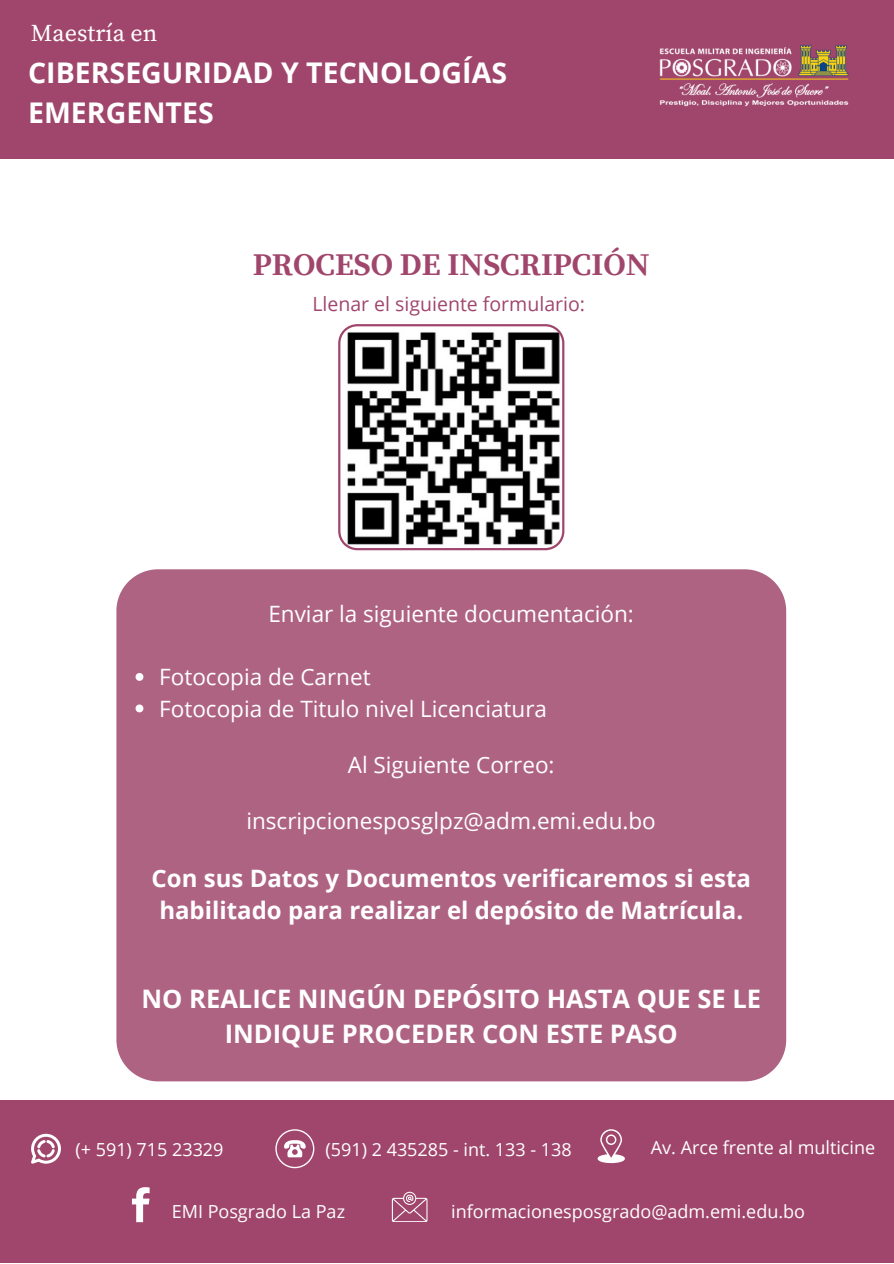
<style>
.page{position:relative;width:894px;height:1264px;background:#fff}
.page>*{position:absolute;margin:0;border:0;box-sizing:border-box;transform-origin:0 0}
.t1{font:700 31.5px "Source Serif Pro";color:#a0466c}
.t2{font:700 28.5px/39.3px "Open Sans";color:#fff}
.t3{font:700 25.5px/34.8px "Open Sans";color:#fff;text-align:center}
.t4{font:700 24px/32.5px "Open Sans";color:#fff;text-align:center}
.t5{font:24px "Source Serif Pro";color:#fff}
.t6{font:22.5px/31.5px "Open Sans";color:#fff}
.t7{font:19.5px "Open Sans";color:#a0466c}
.t8{font:18px "Open Sans";color:#fff}
</style>
<div class="page">
<div style="left:0;top:0;width:893px;height:159px;background:#a0466c"></div>
<div style="left:0;top:1100px;width:893px;height:163px;background:#a0466c"></div>
<svg style="left:132px;top:1187px;width:18px;height:34px"></svg>
<svg style="left:275px;top:1129px;width:39px;height:39px"></svg>
<svg style="left:597px;top:1129px;width:27px;height:35px"></svg>
<svg style="left:392px;top:1191px;width:35px;height:30px"></svg>
<svg style="left:31px;top:1133px;width:30px;height:30px"></svg>
<img style="left:659px;top:45px;width:190px;height:62px">
<div style="left:116px;top:569px;width:670px;height:512px;background:#af6383"></div>
<svg style="left:135px;top:673px;width:8px;height:8px"></svg>
<svg style="left:135px;top:704px;width:8px;height:8px"></svg>
<svg style="left:338px;top:324px;width:226px;height:226px"></svg>
<h5 class="t5" style="left:31px;top:19px;width:128px">Maestría en</h5>
<p class="t2" style="left:28px;top:53px;width:480px">CIBERSEGURIDAD Y TECNOLOGÍAS<br>EMERGENTES</p>
<h5 class="t1" style="left:253px;top:246px;width:398px">PROCESO DE INSCRIPCIÓN</h5>
<h5 class="t7" style="left:312px;top:290px;width:274px">Llenar el siguiente formulario:</h5>
<p class="t6" style="left:268px;top:598px;width:367px">Enviar la siguiente documentación:</p>
<p class="t6" style="left:159px;top:661px;width:389px">Fotocopia de Carnet<br>Fotocopia de Titulo nivel Licenciatura</p>
<p class="t6" style="left:348px;top:748px;width:208px">Al Siguiente Correo:</p>
<p class="t6" style="left:246px;top:805px;width:411px">inscripcionesposglpz@adm.emi.edu.bo</p>
<p class="t4" style="left:152px;top:861px;width:600px">Con sus Datos y Documentos verificaremos si esta habilitado para realizar el depósito de Matrícula.</p>
<p class="t3" style="left:141px;top:981px;width:620px">NO REALICE NINGÚN DEPÓSITO HASTA QUE SE LE<br>INDIQUE PROCEDER CON ESTE PASO</p>
<h4 class="t8" style="left:75px;top:1136px;width:149px">(+ 591) 715 23329</h4>
<p class="t8" style="left:325px;top:1136px;width:247px">(591) 2 435285 - int. 133 - 138</p>
<h1 class="t8" style="left:650px;top:1134px;width:226px">Av. Arce frente al multicine</h1>
<h1 class="t8" style="left:172px;top:1199px;width:175px">EMI Posgrado La Paz</h1>
<p class="t8" style="left:451px;top:1199px;width:355px">informacionesposgrado@adm.emi.edu.bo</p>
</div>
